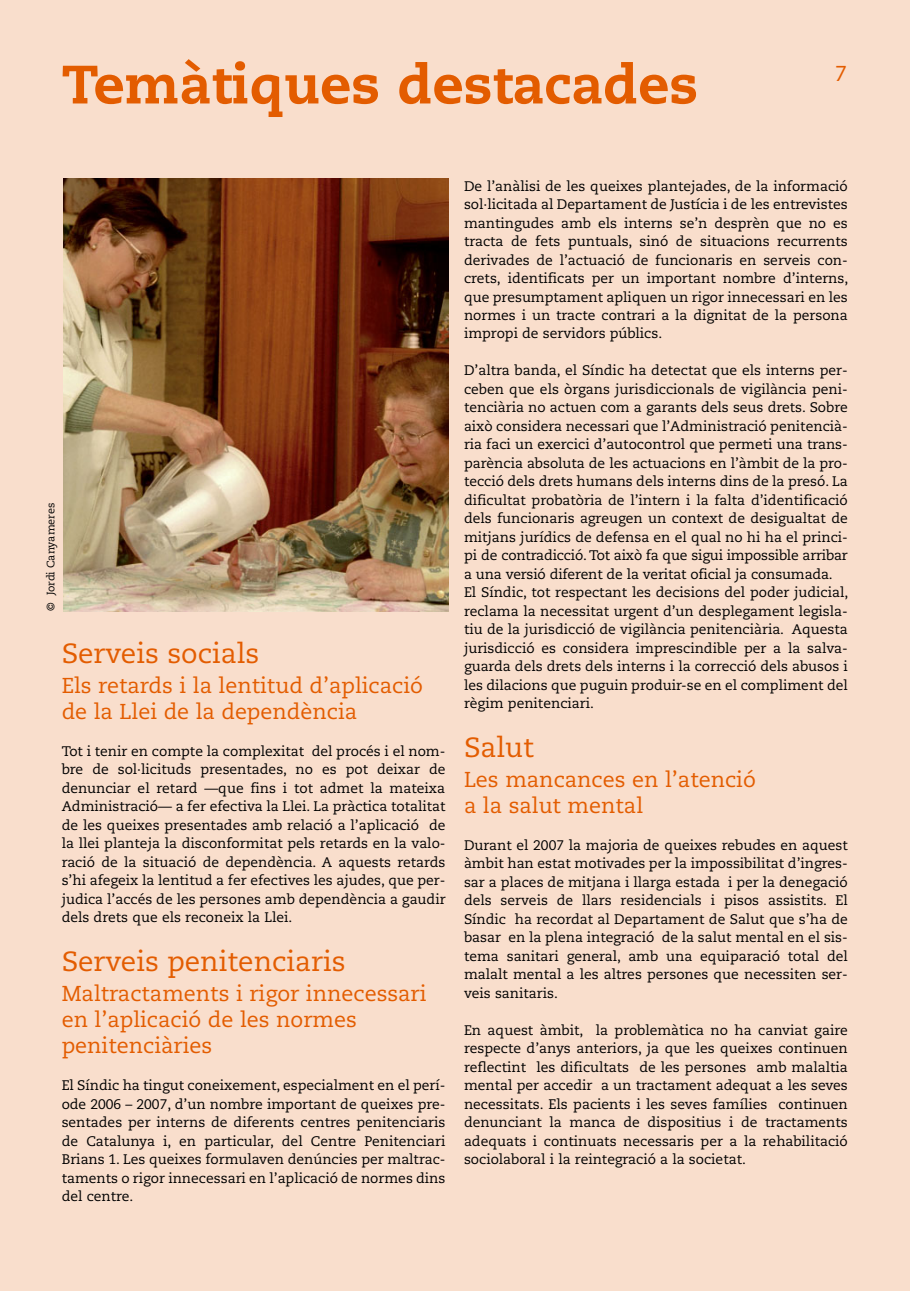
<style>
.page{position:relative;width:910px;height:1291px;background:#f9decc}
.page>*{position:absolute;margin:0;border:0;box-sizing:border-box;transform-origin:0 0}
.t1{font:800 53.9px "Caecilia";color:#e35c00}
.t2{font:27.65px "Caecilia";color:#e35c00}
.t3{font:21.53px/26.4px "Caecilia";color:#e35c00}
.t4{font:13.83px/18.6px "Caecilia";color:#000;text-align:justify}
.t5{font:10.85px "Caecilia";color:#000}
</style>
<div class="page">
<img style="left:63px;top:178px;width:385px;height:433px">
<h1 class="t1" style="left:62px;top:62px;width:638px">Temàtiques destacades</h1>
<h3 class="t3" style="left:835px;top:62px;width:13px">7</h3>
<p class="t5" style="left:46px;top:611px;width:109px;rotate:-90deg">© Jordi Canyameres</p>
<h2 class="t2" style="left:62px;top:642px;width:199px">Serveis socials</h2>
<h3 class="t3" style="left:62px;top:674px;width:363px">Els retards i la lentitud d’aplicació de la Llei de la dependència</h3>
<p class="t4" style="left:62px;top:743px;width:385px">Tot i tenir en compte la complexitat del procés i el nom&shy;bre de sol·licituds presentades, no es pot deixar de denunciar el retard —que fins i tot admet la mateixa Administració— a fer efectiva la Llei. La pràctica totalitat de les queixes presentades amb relació a l’aplicació de la llei planteja la disconformitat pels retards en la valo&shy;ració de la situació de dependència. A aquests retards s’hi afegeix la lentitud a fer efectives les ajudes, que per&shy;judica l’accés de les persones amb dependència a gaudir dels drets que els reconeix la Llei.</p>
<h2 class="t2" style="left:62px;top:950px;width:285px">Serveis penitenciaris</h2>
<h3 class="t3" style="left:62px;top:982px;width:366px">Maltractaments i rigor innecessari en l’aplicació de les normes penitenciàries</h3>
<p class="t4" style="left:62px;top:1077px;width:385px">El Síndic ha tingut coneixement, especialment en el perí&shy;ode 2006 – 2007, d’un nombre important de queixes pre&shy;sentades per interns de diferents centres penitenciaris de Catalunya i, en particular, del Centre Penitenciari Brians 1. Les queixes formulaven denúncies per maltrac&shy;taments o rigor innecessari en l’aplicació de normes dins del centre.</p>
<p class="t4" style="left:464px;top:178px;width:386px">De l’anàlisi de les queixes plantejades, de la informació sol·licitada al Departament de Justícia i de les entrevistes mantingudes amb els interns se’n desprèn que no es tracta de fets puntuals, sinó de situacions recurrents derivades de l’actuació de funcionaris en serveis con&shy;crets, identificats per un important nombre d’interns, que presumptament apliquen un rigor innecessari en les normes i un tracte contrari a la dignitat de la persona impropi de servidors públics.</p>
<p class="t4" style="left:464px;top:363px;width:386px;text-align:left">D’altra banda, el Síndic ha detectat que els interns per&shy;ceben que els òrgans jurisdiccionals de vigilància peni&shy;tenciària no actuen com a garants dels seus drets. Sobre això considera necessari que l’Administració penitencià&shy;ria faci un exercici d’autocontrol que permeti una trans&shy;parència absoluta de les actuacions en l’àmbit de la pro&shy;tecció dels drets humans dels interns dins de la presó. La dificultat probatòria de l’intern i la falta d’identificació dels funcionaris agreugen un context de desigualtat de mitjans jurídics de defensa en el qual no hi ha el princi&shy;pi de contradicció. Tot això fa que sigui impossible arribar a una versió diferent de la veritat oficial ja consumada.<br>El Síndic, tot respectant les decisions del poder judicial, reclama la necessitat urgent d’un desplegament legisla&shy;tiu de la jurisdicció de vigilància penitenciària. Aquesta jurisdicció es considera imprescindible per a la salva&shy;guarda dels drets dels interns i la correcció dels abusos i les dilacions que puguin produir-se en el compliment del règim penitenciari.</p>
<h2 class="t2" style="left:464px;top:736px;width:71px">Salut</h2>
<h3 class="t3" style="left:464px;top:768px;width:293px">Les mancances en l’atenció a la salut mental</h3>
<p class="t4" style="left:464px;top:837px;width:385px">Durant el 2007 la majoria de queixes rebudes en aquest àmbit han estat motivades per la impossibilitat d’ingres&shy;sar a places de mitjana i llarga estada i per la denegació dels serveis de llars residencials i pisos assistits. El Síndic ha recordat al Departament de Salut que s’ha de basar en la plena integració de la salut mental en el sis&shy;tema sanitari general, amb una equiparació total del malalt mental a les altres persones que necessiten ser&shy;veis sanitaris.</p>
<p class="t4" style="left:464px;top:1022px;width:385px">En aquest àmbit, la problemàtica no ha canviat gaire respecte d’anys anteriors, ja que les queixes continuen reflectint les dificultats de les persones amb malaltia mental per accedir a un tractament adequat a les seves necessitats. Els pacients i les seves famílies continuen denunciant la manca de dispositius i de tractaments adequats i continuats necessaris per a la rehabilitació sociolaboral i la reintegració a la societat.</p>
</div>
